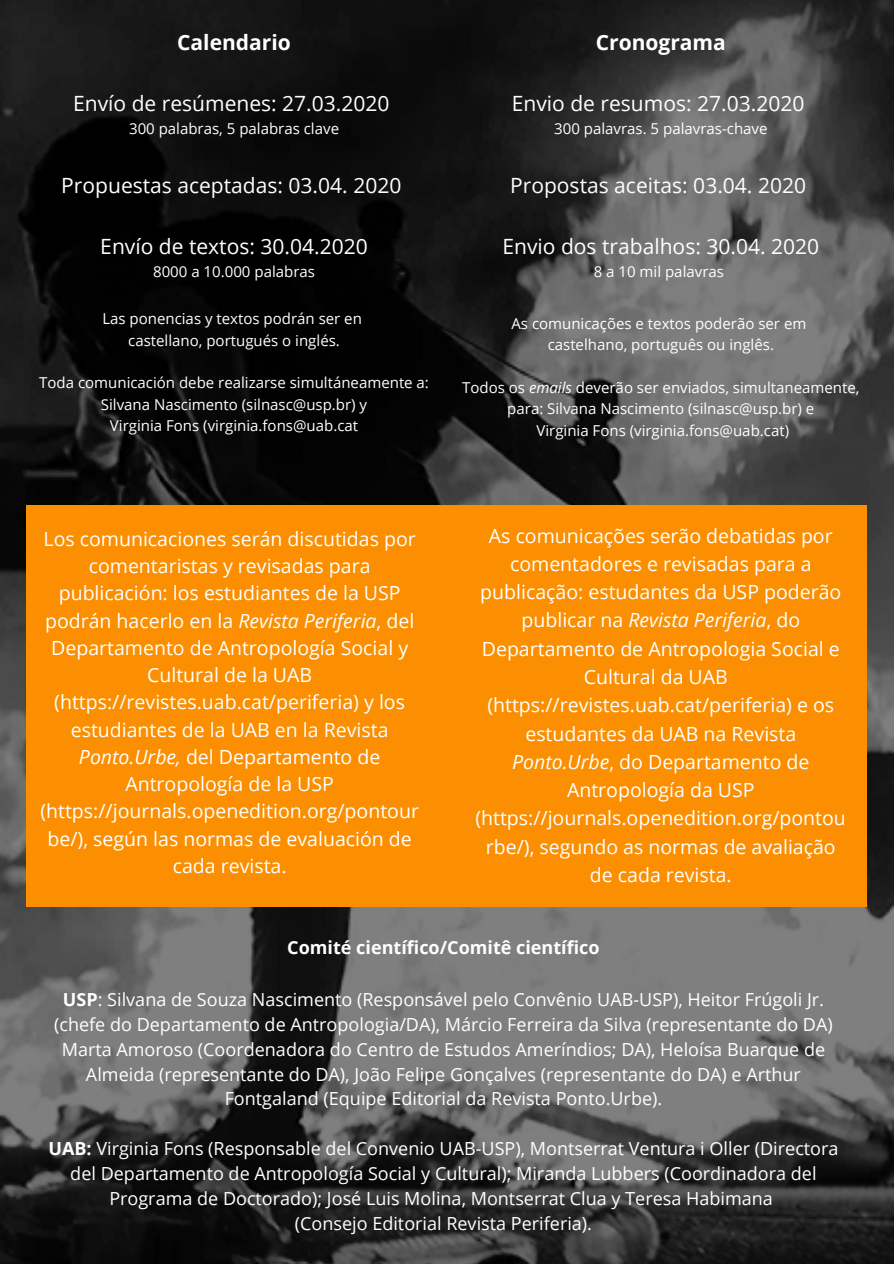
<style>
.page{position:relative;width:894px;height:1264px;background:#fff}
.page>*{position:absolute;margin:0;border:0;box-sizing:border-box;transform-origin:0 0}
.t1{font:21px "Open Sans";color:#fff}
.t2{font:700 21px "Open Sans";color:#fff}
.t3{font:19.5px/27.3px "Open Sans";color:#fff;text-align:center}
.t4{font:18px/24.9px "Open Sans";color:#fff;text-align:center}
.t5{font:700 18px "Open Sans";color:#fff}
.t6{font:15px/21.5px "Open Sans";color:#fff;text-align:center}
.s1{font-style:italic}
.s2{font-weight:700}
</style>
<div class="page">
<img style="left:0;top:0;width:893px;height:1263px">
<div style="left:27px;top:506px;width:840px;height:400px;background:#fb8f01"></div>
<p class="t2" style="left:177px;top:28px;width:115px">Calendario</p>
<p class="t1" style="left:73px;top:89px;width:318px">Envío de resúmenes: 27.03.2020</p>
<p class="t6" style="left:129px;top:117px;width:211px">300 palabras, 5 palabras clave</p>
<p class="t1" style="left:61px;top:171px;width:341px">Propuestas aceptadas: 03.04. 2020</p>
<p class="t1" style="left:100px;top:232px;width:269px">Envío de textos: 30.04.2020</p>
<p class="t6" style="left:153px;top:260px;width:163px">8000 a 10.000 palabras</p>
<p class="t6" style="left:102px;top:307px;width:261px">Las ponencias y textos podrán ser en castellano, portugués o inglés.</p>
<p class="t6" style="left:39px;top:372px;width:391px">Toda comunicación debe realizarse simultáneamente a:<br>Silvana Nascimento (silnasc@usp.br) y<br>Virginia Fons (virginia.fons@uab.cat</p>
<p class="t2" style="left:595px;top:28px;width:132px">Cronograma</p>
<p class="t1" style="left:511px;top:89px;width:294px">Envio de resumos: 27.03.2020</p>
<p class="t6" style="left:554px;top:117px;width:215px">300 palavras. 5 palavras-chave</p>
<p class="t1" style="left:510px;top:171px;width:297px">Propostas aceitas: 03.04. 2020</p>
<p class="t1" style="left:502px;top:232px;width:318px">Envio dos trabalhos: 30.04. 2020</p>
<p class="t6" style="left:593px;top:260px;width:132px">8 a 10 mil palavras</p>
<p class="t6" style="left:511px;top:312px;width:296px">As comunicações e textos poderão ser em castelhano, português ou inglês.</p>
<p class="t6" style="left:462px;top:376px;width:399px">Todos os <span class="s1">emails</span> deverão ser enviados, simultaneamente, para: Silvana Nascimento (silnasc@usp.br) e<br>Virginia Fons (virginia.fons@uab.cat)</p>
<p class="t3" style="left:40px;top:524px;width:380px">Los comunicaciones serán discutidas por comentaristas y revisadas para publicación: los estudiantes de la USP podrán hacerlo en la <span class="s1">Revista Periferia</span>, del Departamento de Antropología Social y Cultural de la UAB (https://revistes.uab.cat/periferia) y los estudiantes de la UAB en la Revista <span class="s1">Ponto.Urbe,</span> del Departamento de Antropología de la USP (https://journals.openedition.org/pontour be/), según las normas de evaluación de cada revista.</p>
<p class="t3" style="left:475px;top:521px;width:372px;line-height:28.2px">As comunicações serão debatidas por comentadores e revisadas para a publicação: estudantes da USP poderão publicar na <span class="s1">Revista Periferia</span>, do<br>Departamento de Antropologia Social e<br>Cultural da UAB (https://revistes.uab.cat/periferia) e os estudantes da UAB na Revista<br><span class="s1">Ponto.Urbe</span>, do Departamento de<br>Antropología da USP (https://journals.openedition.org/pontou rbe/), segundo as normas de avaliação de cada revista.</p>
<p class="t5" style="left:287px;top:934px;width:314px">Comité científico/Comitê científico</p>
<p class="t4" style="left:54px;top:986px;width:780px"><span class="s2">USP</span>: Silvana de Souza Nascimento (Responsável pelo Convênio UAB-USP), Heitor Frúgoli Jr. (chefe do Departamento de Antropologia/DA), Márcio Ferreira da Silva (representante do DA)<br>Marta Amoroso (Coordenadora do Centro de Estudos Ameríndios; DA), Heloísa Buarque de Almeida (representante do DA), João Felipe Gonçalves (representante do DA) e Arthur Fontgaland (Equipe Editorial da Revista Ponto.Urbe).</p>
<p class="t4" style="left:48px;top:1135px;width:791px"><span class="s2">UAB:</span> Virginia Fons (Responsable del Convenio UAB-USP), Montserrat Ventura i Oller (Directora del Departamento de Antropología Social y Cultural); Miranda Lubbers (Coordinadora del Programa de Doctorado); José Luis Molina, Montserrat Clua y Teresa Habimana<br>(Consejo Editorial Revista Periferia).</p>
</div>
